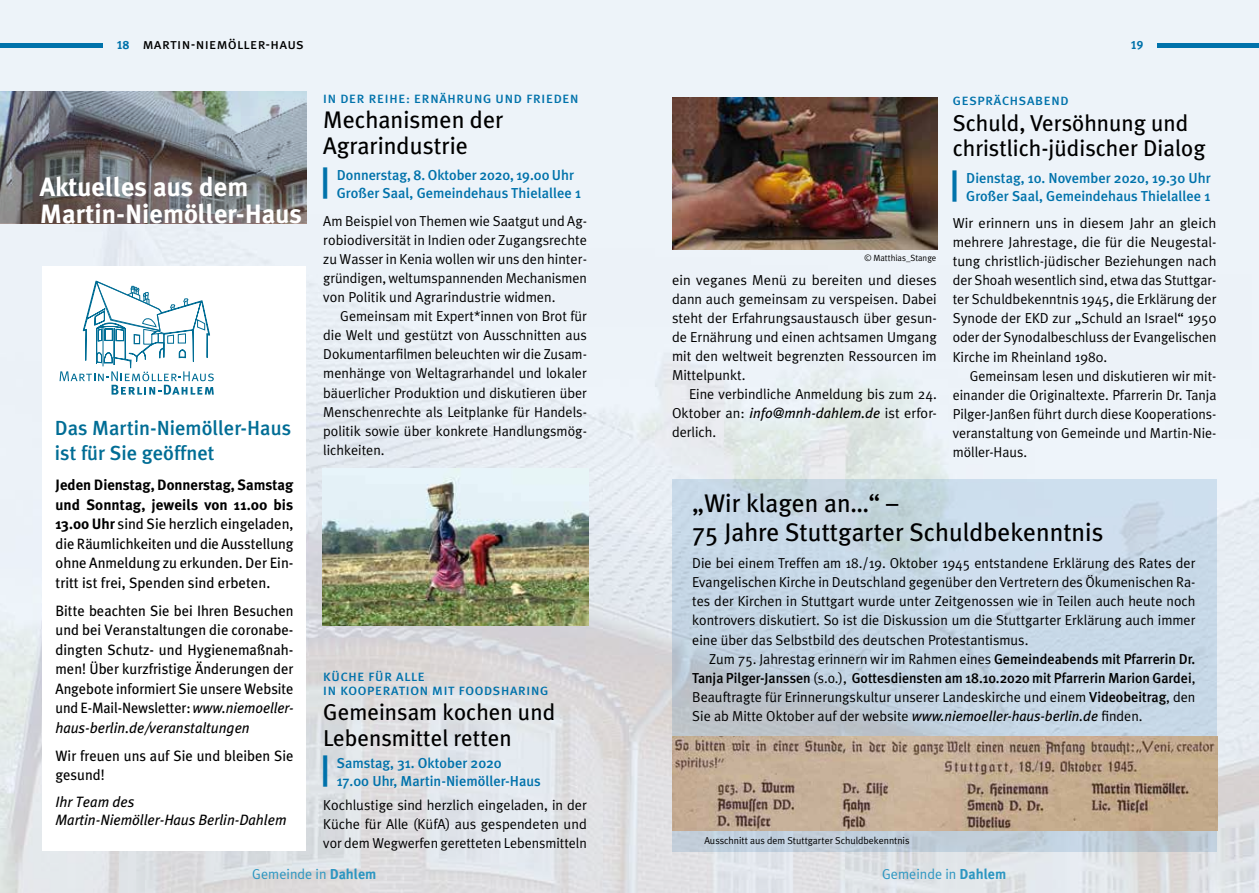
<style>
.page{position:relative;width:1259px;height:893px;background:#fff}
.page>*{position:absolute;margin:0;border:0;box-sizing:border-box;transform-origin:0 0}
.t1{font:500 40.35px "Meta Plus";color:#0072ab}
.t2{font:700 26.4px/27.5px "Meta Plus";color:#fff}
.t3{font:25.5px/28.5px "Meta Plus";color:#000}
.t4{font:24px/25.5px "Meta Plus";color:#000}
.t5{font:22.95px/25.5px "Meta Plus";color:#000}
.t6{font:500 20.4px/25.5px "Meta Plus";color:#006d95}
.t7{font:15px/19.5px "Meta Plus";color:#000;text-align:justify}
.t8{font:italic 15px/18px "Meta Plus";color:#000}
.t9{font:15px "Meta Plus Book Caps";letter-spacing:.02em;color:#000}
.t10{font:14.4px/19px "Meta Plus Normal";color:#000;text-align:justify}
.t11{font:500 14.4px/18px "Meta Plus";color:#0072ab}
.t12{font:500 14.4px "Meta Plus";color:#000}
.t13{font:14.4px "Meta Plus Normal";color:#2c96c1}
.t14{font:12px/14.4px "Meta Plus Medium Caps";letter-spacing:.05em;color:#0072ab;scale:1.08 1}
.t15{font:12px "Meta Plus Bold Caps";color:#0072ab}
.t16{font:10.05px "Meta Plus Normal";color:#000}
.t17{font:9px "Meta Plus Normal";color:#000}
.s1{font-family:"Meta Plus Bold Caps";font-size:12px;color:#0072ab}
.s2{font-weight:700}
.s3{font-style:italic}
.s4{font-family:"Meta Plus";font-style:italic}
.s5{font-family:"Meta Plus";font-weight:500}
.s6{font-family:"Meta Plus Normal";font-weight:400}
.s7{font-family:"Meta Plus";font-weight:700}
</style>
<div class="page">
<img style="left:0;top:0;width:1259px;height:893px">
<img style="left:0;top:92px;width:306px;height:131px">
<hr style="left:0;top:44px;width:103px;height:4px;background:#0072ab">
<hr style="left:1158px;top:44px;width:101px;height:4px;background:#0072ab">
<div style="left:43px;top:266px;width:263px;height:584px;background:#fff"></div>
<svg style="left:60px;top:280px;width:154px;height:115px"></svg>
<svg style="left:672px;top:479px;width:544px;height:372px;background:#c5d4e2"></svg>
<img style="left:322px;top:469px;width:266px;height:156px">
<img style="left:672px;top:97px;width:266px;height:153px">
<img style="left:672px;top:736px;width:545px;height:94px">
<p class="t9" style="left:116px;top:35px;width:189px"><span class="s1">18</span> martin-niemöller-haus</p>
<p class="t15" style="left:1130px;top:38px;width:14px">19</p>
<h2 class="t2" style="left:40px;top:173px;width:264px">Aktuelles aus dem<br>Martin-Niemöller-Haus</h2>
<h3 class="t6" style="left:55px;top:415px;width:238px">Das Martin-Niemöller-Haus ist für Sie geöffnet</h3>
<p class="t7" style="left:55px;top:475px;width:240px"><span class="s2">Jeden Dienstag, Donnerstag, Samstag und Sonntag, jeweils von 11.00 bis 13.00 Uhr</span> sind Sie herzlich eingeladen, die Räumlichkeiten und die Ausstellung ohne Anmeldung zu erkunden. Der Ein&shy;tritt ist frei, Spenden sind erbeten.</p>
<p class="t7" style="left:55px;top:600px;width:240px">Bitte beachten Sie bei Ihren Besuchen und bei Veranstaltungen die coronabe&shy;dingten Schutz- und Hygienemaßnah&shy;men! Über kurzfristige Änderungen der Angebote informiert Sie unsere Website und E-Mail-Newsletter: <span class="s3">www.niemoeller&shy;haus-berlin.de/veranstaltungen</span></p>
<p class="t7" style="left:55px;top:745px;width:239px">Wir freuen uns auf Sie und bleiben Sie gesund!</p>
<p class="t8" style="left:55px;top:792px;width:232px">Ihr Team des<br>Martin-Niemöller-Haus Berlin-Dahlem</p>
<p class="t14" style="left:323px;top:91px;width:238px">IN DER REIHE: ERNÄHRUNG UND FRIEDEN</p>
<h3 class="t4" style="left:323px;top:107px;width:182px">Mechanismen der<br>Agrarindustrie</h3>
<h1 class="t1" style="left:321px;top:161px;width:10px">|</h1>
<p class="t11" style="left:337px;top:166px;width:246px">Donnerstag, 8. Oktober 2020, 19.00 Uhr<br>Großer Saal, Gemeindehaus Thielallee 1</p>
<p class="t10" style="left:323px;top:211px;width:265px">Am Beispiel von Themen wie Saatgut und Ag&shy;robiodiversität in Indien oder Zugangsrechte zu Wasser in Kenia wollen wir uns den hinter&shy;gründigen, weltumspannenden Mechanismen von Politik und Agrarindustrie widmen.</p>
<p class="t10" style="left:323px;top:307px;width:265px;text-indent:17px">Gemeinsam mit Expert*innen von Brot für die Welt und gestützt von Ausschnitten aus Dokumentarfilmen beleuchten wir die Zusam&shy;menhänge von Weltagrarhandel und lokaler bäuerlicher Produktion und diskutieren über Menschenrechte als Leitplanke für Handels&shy;politik sowie über konkrete Handlungsmög&shy;lichkeiten.</p>
<p class="t14" style="left:323px;top:669px;width:210px">KÜCHE FÜR ALLE<br>IN KOOPERATION MIT FOODSHARING</p>
<h3 class="t5" style="left:323px;top:699px;width:233px">Gemeinsam kochen und<br>Lebensmittel retten</h3>
<h1 class="t1" style="left:321px;top:749px;width:10px">|</h1>
<p class="t11" style="left:337px;top:754px;width:206px">Samstag, 31. Oktober 2020<br>17.00 Uhr, Martin-Niemöller-Haus</p>
<p class="t10" style="left:323px;top:795px;width:265px">Kochlustige sind herzlich eingeladen, in der Küche für Alle (KüfA) aus gespendeten und vor dem Wegwerfen geretteten Lebensmitteln</p>
<p class="t17" style="left:864px;top:253px;width:73px">© Matthias_Stange</p>
<p class="t10" style="left:672px;top:270px;width:266px">ein veganes Menü zu bereiten und dieses dann auch gemeinsam zu verspeisen. Dabei steht der Erfahrungsaustausch über gesun&shy;de Ernährung und einen achtsamen Umgang mit den weltweit begrenzten Ressourcen im Mittelpunkt.</p>
<p class="t10" style="left:672px;top:384px;width:266px;text-indent:17px">Eine verbindliche Anmeldung bis zum 24.<br>Oktober an: <span class="s4">info@mnh-dahlem.de</span> ist erfor&shy;derlich.</p>
<p class="t14" style="left:952px;top:94px;width:109px">GESPRÄCHSABEND</p>
<h3 class="t5" style="left:952px;top:110px;width:254px">Schuld, Versöhnung und christlich-jüdischer Dialog</h3>
<h1 class="t1" style="left:950px;top:163px;width:10px">|</h1>
<p class="t11" style="left:966px;top:168px;width:246px">Dienstag, 10. November 2020, 19.30 Uhr<br>Großer Saal, Gemeindehaus Thielallee 1</p>
<p class="t10" style="left:952px;top:213px;width:265px">Wir erinnern uns in diesem Jahr an gleich mehrere Jahrestage, die für die Neugestal&shy;tung christlich-jüdischer Beziehungen nach der Shoah wesentlich sind, etwa das Stuttgar&shy;ter Schuldbekenntnis 1945, die Erklärung der Synode der EKD zur „Schuld an Israel“ 1950 oder der Synodalbeschluss der Evangelischen Kirche im Rheinland 1980.</p>
<p class="t10" style="left:952px;top:366px;width:265px;text-indent:17px">Gemeinsam lesen und diskutieren wir mit&shy;einander die Originaltexte. Pfarrerin Dr. Tanja Pilger-Janßen führt durch diese Kooperations&shy;veranstaltung von Gemeinde und Martin-Nie&shy;möller-Haus.</p>
<h3 class="t3" style="left:692px;top:489px;width:413px">„Wir klagen an…“ –<br>75 Jahre Stuttgarter Schuldbekenntnis</h3>
<p class="t10" style="left:692px;top:554px;width:505px">Die bei einem Treffen am 18./19. Oktober 1945 entstandene Erklärung des Rates der Evangelischen Kirche in Deutschland gegenüber den Vertretern des Ökumenischen Ra&shy;tes der Kirchen in Stuttgart wurde unter Zeitgenossen wie in Teilen auch heute noch kontrovers diskutiert. So ist die Diskussion um die Stuttgarter Erklärung auch immer eine über das Selbstbild des deutschen Protestantismus.</p>
<p class="t10" style="left:709px;top:649px;width:488px">Zum 75. Jahrestag erinnern wir im Rahmen eines <span class="s5">Gemeindeabends mit Pfarrerin Dr.</span></p>
<p class="t12" style="left:692px;top:669px;width:505px">Tanja Pilger-Janssen <span class="s6">(s.o.),</span> Gottesdiensten am 18.10.2020 mit Pfarrerin Marion Gardei<span class="s6">,</span></p>
<p class="t10" style="left:692px;top:687px;width:505px">Beauftragte für Erinnerungskultur unserer Landeskirche und einem <span class="s5">Videobeitrag</span>, den<br>Sie ab Mitte Oktober auf der website <span class="s4">www.niemoeller-haus-berlin.de</span> finden.</p>
<p class="t16" style="left:704px;top:834px;width:207px">Ausschnitt aus dem Stuttgarter Schuldbekenntnis</p>
<p class="t13" style="left:252px;top:866px;width:126px">Gemeinde in <span class="s7">Dahlem</span></p>
<p class="t13" style="left:882px;top:866px;width:126px">Gemeinde in <span class="s7">Dahlem</span></p>
</div>
